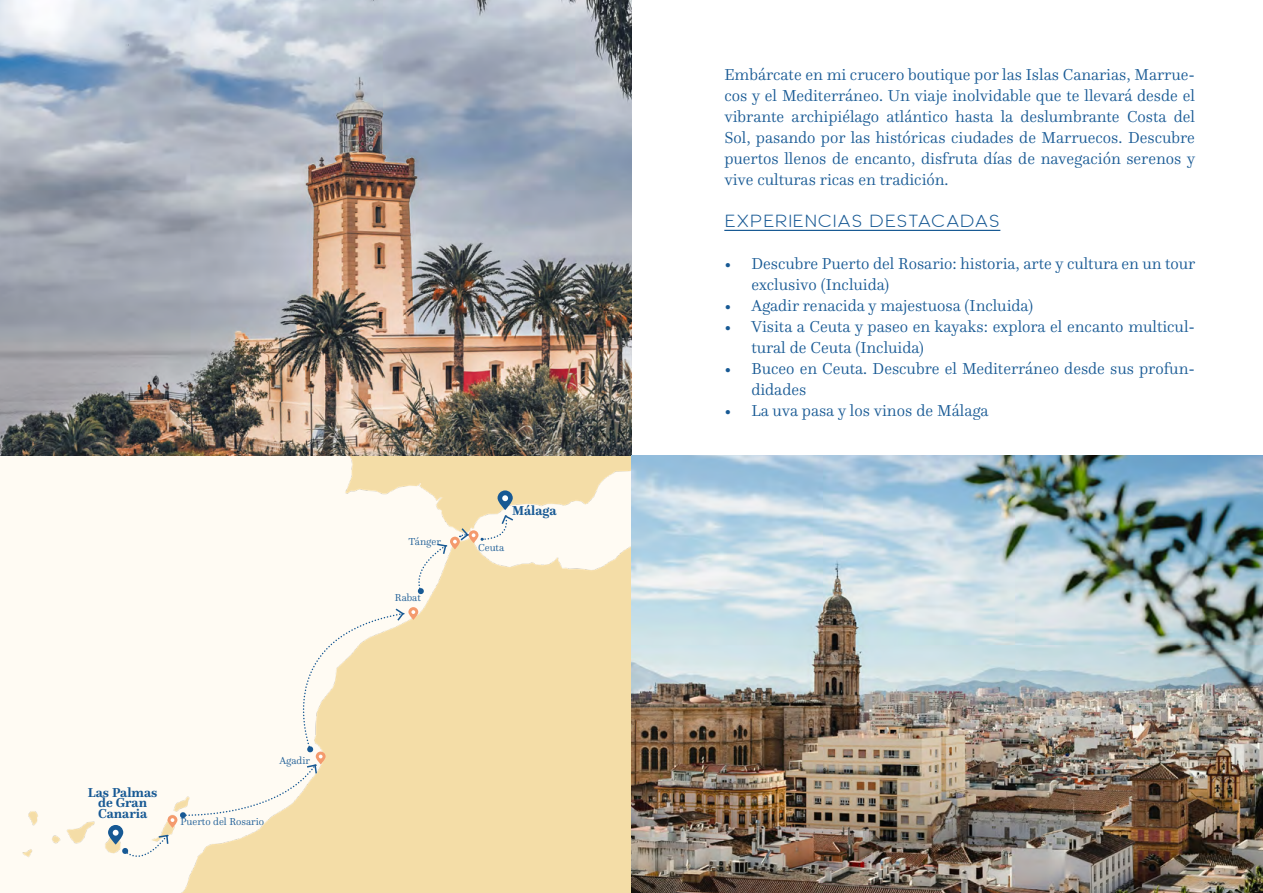
<style>
.page{position:relative;width:1263px;height:893px;background:#fff}
.page>*{position:absolute;margin:0;border:0;box-sizing:border-box;transform-origin:0 0}
.t1{font:300 16.5px/21px "Questa";color:#175994}
.t2{font:16.5px "Grand Halva";color:#175994}
.t3{font:700 13.5px/10.5px "Questa";color:#175994;text-align:center}
.t4{font:300 10.5px "Questa";color:#175994}
</style>
<div class="page">
<img style="left:0;top:0;width:631px;height:893px">
<img style="left:631px;top:455px;width:632px;height:438px">
<hr style="left:724px;top:230px;width:276px;height:1px;background:#175994">
<svg style="left:450px;top:537px;width:10px;height:12px"></svg>
<svg style="left:453px;top:514px;width:62px;height:29px"></svg>
<svg style="left:180px;top:607px;width:225px;height:212px"></svg>
<svg style="left:408px;top:607px;width:10px;height:13px"></svg>
<svg style="left:411px;top:610px;width:4px;height:4px"></svg>
<svg style="left:168px;top:815px;width:9px;height:13px"></svg>
<svg style="left:171px;top:818px;width:3px;height:4px"></svg>
<svg style="left:497px;top:490px;width:16px;height:20px"></svg>
<svg style="left:502px;top:495px;width:6px;height:6px"></svg>
<svg style="left:108px;top:825px;width:15px;height:20px"></svg>
<svg style="left:113px;top:830px;width:56px;height:32px"></svg>
<svg style="left:417px;top:543px;width:30px;height:51px"></svg>
<p class="t3" style="left:88px;top:787px;width:71px">Las Palmas de Gran<br>Canaria</p>
<p class="t4" style="left:279px;top:754px;width:32px">Agadir</p>
<p class="t4" style="left:180px;top:815px;width:85px">Puerto del Rosario</p>
<p class="t4" style="left:408px;top:534px;width:34px">Tánger</p>
<p class="t4" style="left:395px;top:591px;width:28px">Rabat</p>
<p class="t3" style="left:512px;top:505px;width:46px">Málaga</p>
<p class="t4" style="left:478px;top:541px;width:28px">Ceuta</p>
<p class="t1" style="left:724px;top:64px;width:472px;text-align:justify">Embárcate en mi crucero boutique por las Islas Canarias, Marrue&shy;cos y el Mediterráneo. Un viaje inolvidable que te llevará desde el vibrante archipiélago atlántico hasta la deslumbrante Costa del Sol, pasando por las históricas ciudades de Marruecos. Descubre puertos llenos de encanto, disfruta días de navegación serenos y vive culturas ricas en tradición.</p>
<p class="t2" style="left:724px;top:211px;width:278px">EXPERIENCIAS DESTACADAS</p>
<p class="t1" style="left:751px;top:253px;width:445px;text-indent:-27px">• Descubre Puerto del Rosario: historia, arte y cultura en un tour exclusivo (Incluida)</p>
<p class="t1" style="left:724px;top:295px;width:310px">• Agadir renacida y majestuosa (Incluida)</p>
<p class="t1" style="left:751px;top:316px;width:445px;text-indent:-27px">• Visita a Ceuta y paseo en kayaks: explora el encanto multicul&shy;tural de Ceuta (Incluida)</p>
<p class="t1" style="left:751px;top:358px;width:445px;text-indent:-27px">• Buceo en Ceuta. Descubre el Mediterráneo desde sus profun&shy;didades</p>
<p class="t1" style="left:724px;top:400px;width:266px">• La uva pasa y los vinos de Málaga</p>
</div>
